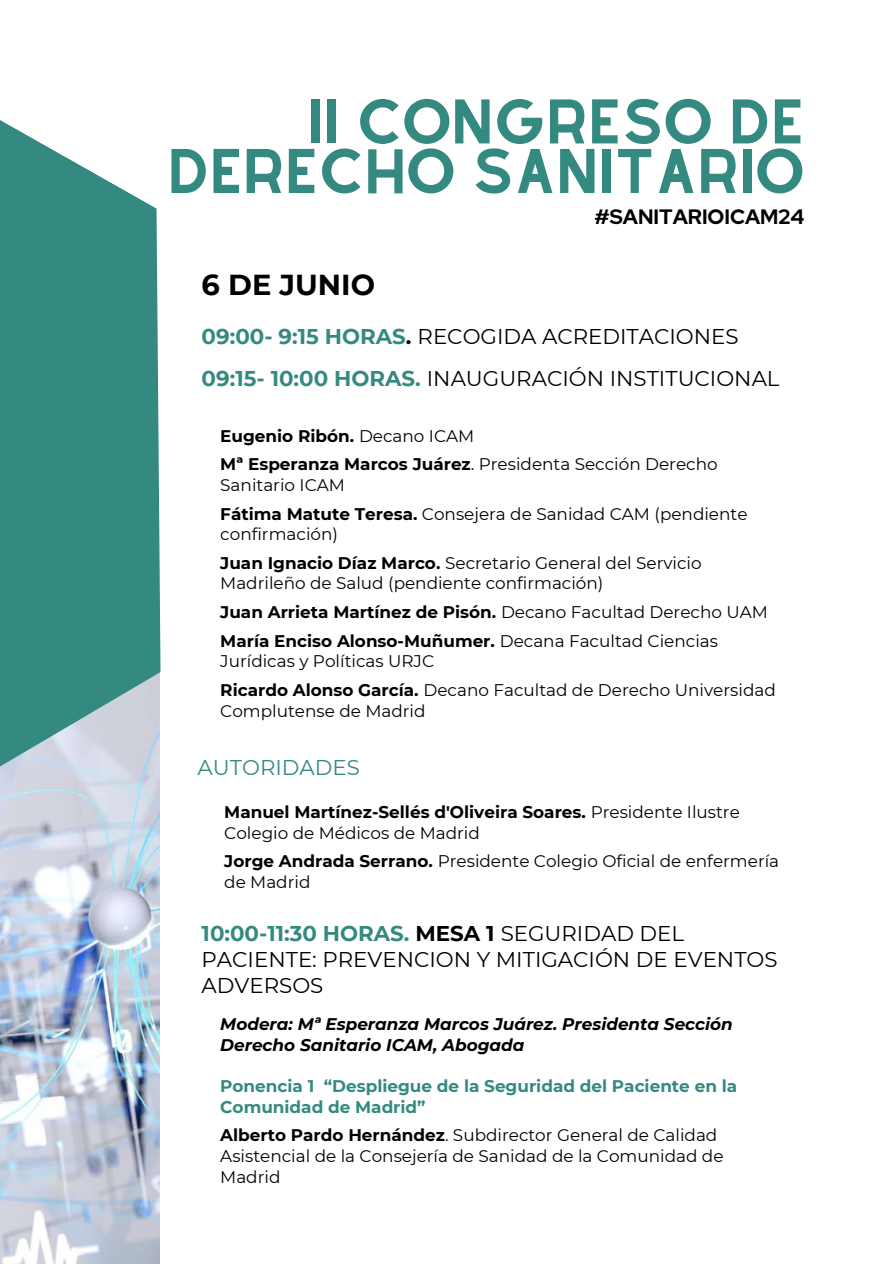
<style>
.page{position:relative;width:894px;height:1264px;background:#fff}
.page>*{position:absolute;margin:0;border:0;box-sizing:border-box;transform-origin:0 0}
.t1{font:55.05px/49.5px "Alyssum Sans";color:#348a80;text-align:right}
.t2{font:700 28.8px "Montserrat";color:#000}
.t3{font:21.3px/25.8px "Montserrat";color:#000}
.t4{font:21.3px "Montserrat";color:#348a80}
.t5{font:700 20.7px "Red Hat Display";color:#000}
.t6{font:16.8px/28.7px "Montserrat";color:#000}
.t7{font:italic 700 16.8px/20.5px "Montserrat";color:#000}
.t8{font:700 16.8px/28.7px "Montserrat";color:#000}
.t9{font:700 16.8px/20.5px "Montserrat";color:#348a80}
.s1{font-weight:700;color:#348a80}
.s2{font-weight:700}
.s3{font-weight:400}
</style>
<div class="page">
<img style="left:0;top:907px;width:160px;height:356px">
<svg style="left:0;top:120px;width:160px;height:787px;background:#65a39f"></svg>
<h1 class="t1" style="left:168px;top:97px;width:638px">II CONGRESO DE<br>DERECHO SANITARIO</h1>
<h2 class="t2" style="left:201px;top:267px;width:175px">6 DE JUNIO</h2>
<p class="t5" style="left:594px;top:203px;width:211px">#SANITARIOICAM24</p>
<p class="t3" style="left:201px;top:315px;width:579px;line-height:42.3px"><span class="s1">09:00- 9:15 HORAS</span><span class="s2">.</span> RECOGIDA ACREDITACIONES<br><span class="s1">09:15- 10:00 HORAS.</span> INAUGURACIÓN INSTITUCIONAL</p>
<p class="t8" style="left:220px;top:421px;width:498px">Eugenio Ribón. <span class="s3">Decano ICAM<br></span>Mª Esperanza Marcos Juárez<span class="s3">. Presidenta Sección Derecho</span></p>
<p class="t6" style="left:220px;top:470px;width:528px">Sanitario ICAM<br><span class="s2">Fátima Matute Teresa.</span> Consejera de Sanidad CAM (pendiente</p>
<p class="t6" style="left:220px;top:519px;width:483px">confirmación)<br><span class="s2">Juan Ignacio Díaz Marco.</span> Secretario General del Servicio</p>
<p class="t6" style="left:220px;top:569px;width:549px">Madrileño de Salud (pendiente confirmación)<br><span class="s2">Juan Arrieta Martínez de Pisón.</span> Decano Facultad Derecho UAM<br><span class="s2">María Enciso Alonso-Muñumer.</span> Decana Facultad Ciencias</p>
<p class="t6" style="left:220px;top:647px;width:557px">Jurídicas y Políticas URJC<br><span class="s2">Ricardo Alonso García.</span> Decano Facultad de Derecho Universidad</p>
<p class="t6" style="left:220px;top:696px;width:207px">Complutense de Madrid</p>
<p class="t4" style="left:197px;top:754px;width:164px">AUTORIDADES</p>
<p class="t6" style="left:224px;top:802px;width:517px;line-height:20.5px"><span class="s2">Manuel Martínez-Sellés d'Oliveira Soares.</span> Presidente Ilustre<br>Colegio de Médicos de Madrid</p>
<p class="t6" style="left:224px;top:851px;width:556px;line-height:20.5px"><span class="s2">Jorge Andrada Serrano.</span> Presidente Colegio Oficial de enfermería de Madrid</p>
<p class="t3" style="left:201px;top:920px;width:577px"><span class="s1">10:00-11:30 HORAS.</span> <span class="s2">MESA 1</span> SEGURIDAD DEL<br>PACIENTE: PREVENCION Y MITIGACIÓN DE EVENTOS<br>ADVERSOS</p>
<p class="t7" style="left:220px;top:1014px;width:514px">Modera: Mª Esperanza Marcos Juárez. Presidenta Sección<br>Derecho Sanitario ICAM, Abogada</p>
<p class="t9" style="left:220px;top:1075px;width:518px">Ponencia 1 “Despliegue de la Seguridad del Paciente en la<br>Comunidad de Madrid”</p>
<p class="t6" style="left:220px;top:1125px;width:504px;line-height:20.5px"><span class="s2">Alberto Pardo Hernández</span>. Subdirector General de Calidad<br>Asistencial de la Consejería de Sanidad de la Comunidad de<br>Madrid</p>
</div>
